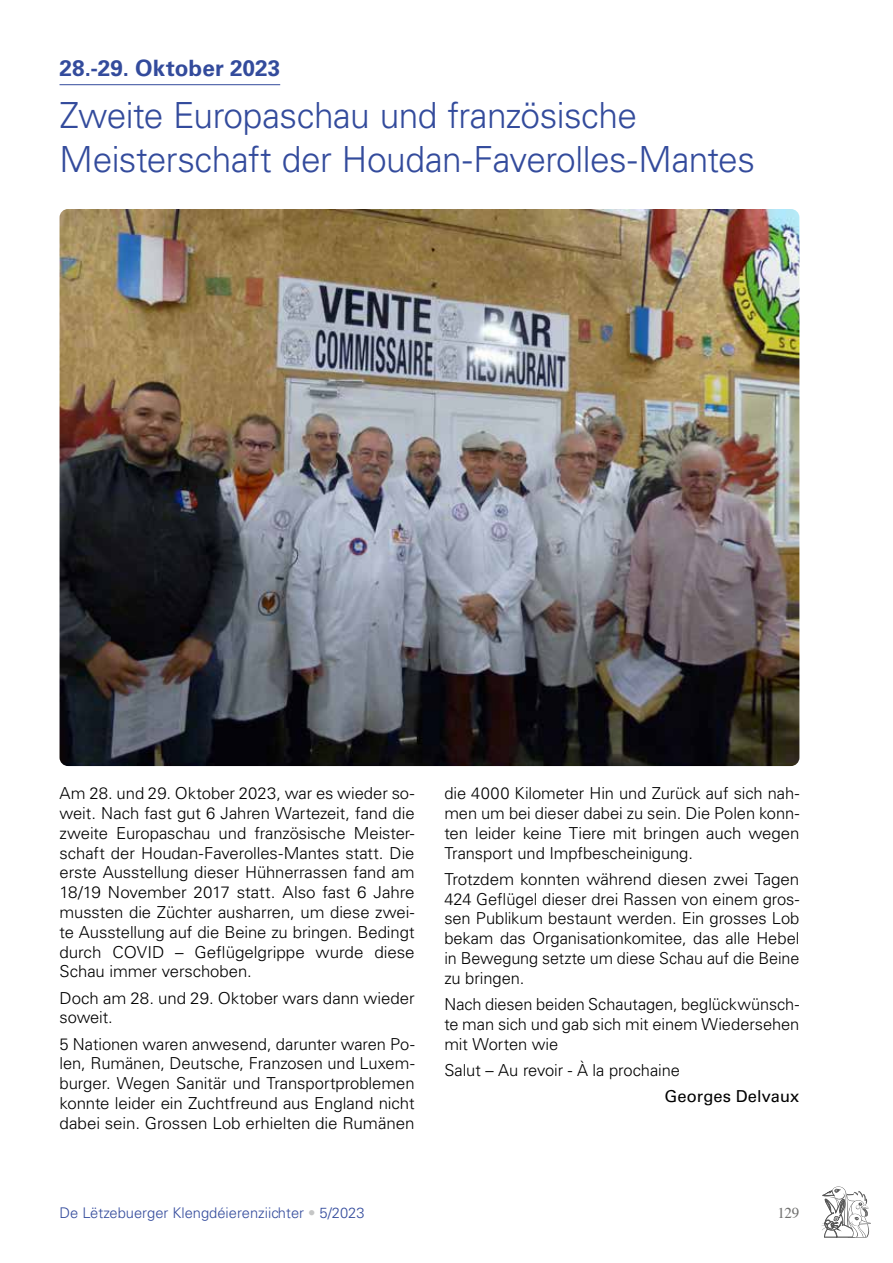
<style>
.page{position:relative;width:893px;height:1263px;background:#fff}
.page>*{position:absolute;margin:0;border:0;box-sizing:border-box;transform-origin:0 0}
.t1{font:300 36px/43.2px "Univers LT Std";letter-spacing:-.015em;color:#334b9c}
.t2{font:700 22.5px "Univers LT Std";letter-spacing:.005em;color:#334b9c}
.t3{font:300 16.5px/19.8px "Univers LT Std";letter-spacing:-.005em;color:#000;text-align:justify}
.t4{font:16.5px "Univers LT Std";letter-spacing:.005em;color:#000}
.t5{font:15px "Times";color:#6f6f6e}
.t6{font:300 14.7px "Univers LT Std";color:#334b9c}
.s1{color:#c5c6c6}
</style>
<div class="page">
<svg style="left:821px;top:1186px;width:50px;height:51px"></svg>
<hr style="left:60px;top:84px;width:220px;height:1px;background:#334b9c">
<img style="left:60px;top:209px;width:739px;height:557px">
<h2 class="t2" style="left:60px;top:55px;width:222px">28.-29. Oktober 2023</h2>
<h1 class="t1" style="left:60px;top:94px;width:697px">Zweite Europaschau und französische<br>Meisterschaft der Houdan-Faverolles-Mantes</h1>
<p class="t3" style="left:60px;top:783px;width:357px">Am 28. und 29. Oktober 2023, war es wieder so&shy;weit. Nach fast gut 6 Jahren Wartezeit, fand die zweite Europaschau und französische Meister&shy;schaft der Houdan-Faverolles-Mantes statt. Die erste Ausstellung dieser Hühnerrassen fand am 18/19 November 2017 statt. Also fast 6 Jahre mussten die Züchter ausharren, um diese zwei&shy;te Ausstellung auf die Beine zu bringen. Bedingt durch COVID – Geflügelgrippe wurde diese Schau immer verschoben.</p>
<p class="t3" style="left:60px;top:988px;width:357px">Doch am 28. und 29. Oktober wars dann wieder soweit.</p>
<p class="t3" style="left:60px;top:1034px;width:357px">5 Nationen waren anwesend, darunter waren Po&shy;len, Rumänen, Deutsche, Franzosen und Luxem&shy;burger. Wegen Sanitär und Transportproblemen konnte leider ein Zuchtfreund aus England nicht dabei sein. Grossen Lob erhielten die Rumänen</p>
<p class="t3" style="left:444px;top:783px;width:357px">die 4000 Kilometer Hin und Zurück auf sich nah&shy;men um bei dieser dabei zu sein. Die Polen konn&shy;ten leider keine Tiere mit bringen auch wegen Transport und Impfbescheinigung.</p>
<p class="t3" style="left:444px;top:869px;width:357px">Trotzdem konnten während diesen zwei Tagen 424 Geflügel dieser drei Rassen von einem gros&shy;sen Publikum bestaunt werden. Ein grosses Lob bekam das Organisationkomitee, das alle Hebel in Bewegung setzte um diese Schau auf die Beine zu bringen.</p>
<p class="t3" style="left:444px;top:994px;width:357px">Nach diesen beiden Schautagen, beglückwünsch&shy;te man sich und gab sich mit einem Wiedersehen mit Worten wie</p>
<p class="t3" style="left:444px;top:1060px;width:237px">Salut – Au revoir - À la prochaine</p>
<p class="t4" style="left:665px;top:1086px;width:136px">Georges Delvaux</p>
<p class="t6" style="left:60px;top:1204px;width:307px">De Lëtzebuerger Klengdéierenziichter <span class="s1">•</span> 5/2023</p>
<p class="t5" style="left:777px;top:1199px;width:24px">129</p>
</div>
